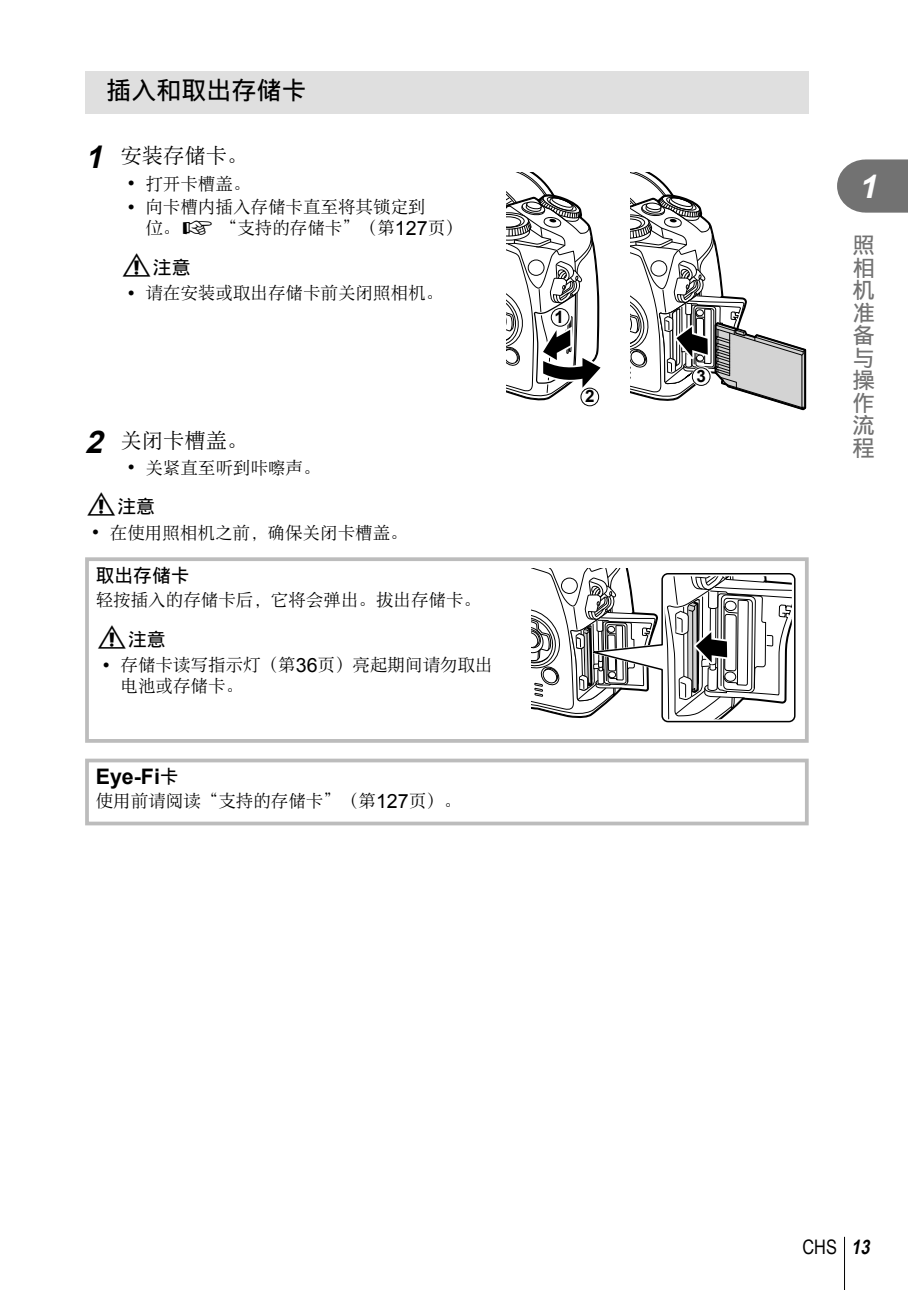
<style>
.page{position:relative;width:908px;height:1290px;background:#fff}
.page>*{position:absolute;margin:0;border:0;box-sizing:border-box;transform-origin:0 0}
.t1{font:italic 700 32.5px "Arial";color:#fff}
.t2{font:25px "DF Hei W5 A";color:#000}
.t3{font:22.5px/22.5px "DF Hei W5 A";color:#727272;text-align:justify}
.t4{font:700 21.5px "Arial";color:#000}
.t5{font:21.25px "DF Song W3 A";color:#000}
.t6{font:20px "Arial Narrow";color:#000}
.t7{font:18.75px "DF Hei W5 A";color:#000}
.t8{font:17.5px/21px "DF Song W3 A";color:#000}
.t9{font:700 17px "Arial";color:#000}
.s1{font-family:"Arial";font-weight:700;font-style:italic;font-size:31.25px}
.s2{font-family:"Arial";font-size:19.5px}
.s3{font-family:"Olympus 1"}
.s4{font-family:"Olympus 26";font-size:23.75px}
.s5{font-family:"DF Hei W5 A";font-weight:400;font-size:18.75px}
.s6{font-weight:700;font-style:italic}
</style>
<div class="page">
<hr style="left:843px;top:1237px;width:1px;height:53px;background:#000">
<svg style="left:837px;top:159px;width:70px;height:54px;background:#808080"></svg>
<div style="left:85px;top:71px;width:723px;height:42px;background:#dfdfdf"></div>
<svg style="left:506px;top:113px;width:300px;height:713px"></svg>
<div style="left:85px;top:557px;width:723px;height:186px;border:4px solid #bcbcbc"></div>
<div style="left:85px;top:759px;width:723px;height:66px;border:4px solid #bcbcbc"></div>
<h2 class="t2" style="left:106px;top:77px;width:201px">插⼊和取出存储卡</h2>
<p class="t5" style="left:85px;top:145px;width:164px"><span class="s1">1</span> 安装存储卡。</p>
<p class="t8" style="left:128px;top:173px;width:124px"><span class="s2">•</span> 打开卡槽盖。</p>
<p class="t8" style="left:145px;top:196px;width:319px;text-indent:-18px"><span class="s2">•</span> 向卡槽内插⼊存储卡直⾄将其锁定到<br>位。<span class="s3">g</span> “⽀持的存储卡”（第<span class="s2">127</span>页）</p>
<p class="t7" style="left:120px;top:258px;width:71px"><span class="s4">y</span>注意</p>
<p class="t8" style="left:128px;top:282px;width:317px"><span class="s2">•</span> 请在安装或取出存储卡前关闭照相机。</p>
<p class="t5" style="left:85px;top:430px;width:164px"><span class="s1">2</span> 关闭卡槽盖。</p>
<p class="t8" style="left:128px;top:457px;width:194px"><span class="s2">•</span> 关紧直⾄听到咔嚓声。</p>
<p class="t7" style="left:85px;top:497px;width:71px"><span class="s4">y</span>注意</p>
<p class="t8" style="left:92px;top:522px;width:317px"><span class="s2">•</span> 在使⽤照相机之前，确保关闭卡槽盖。</p>
<p class="t7" style="left:96px;top:565px;width:95px">取出存储卡</p>
<p class="t8" style="left:96px;top:589px;width:386px">轻按插⼊的存储卡后，它将会弹出。拔出存储卡。</p>
<p class="t7" style="left:96px;top:630px;width:71px"><span class="s4">y</span>注意</p>
<p class="t8" style="left:120px;top:654px;width:373px;text-indent:-18px"><span class="s2">•</span> 存储卡读写指⽰灯（第<span class="s2">36</span>页）亮起期间请勿取出电池或存储卡。</p>
<p class="t4" style="left:96px;top:764px;width:84px">Eye-Fi<span class="s5">卡</span></p>
<p class="t8" style="left:96px;top:791px;width:367px">使⽤前请阅读“⽀持的存储卡”（第<span class="s2">127</span>页）。</p>
<p class="t9" style="left:554px;top:308px;width:11px">1</p>
<p class="t9" style="left:585px;top:387px;width:11px">2</p>
<p class="t9" style="left:696px;top:367px;width:11px">3</p>
<h1 class="t1" style="left:859px;top:168px;width:20px">1</h1>
<p class="t3" style="left:852px;top:234px;width:24px">照相机准备与操作流程</p>
<p class="t6" style="left:802px;top:1235px;width:73px">CHS <span class="s6">13</span></p>
</div>
